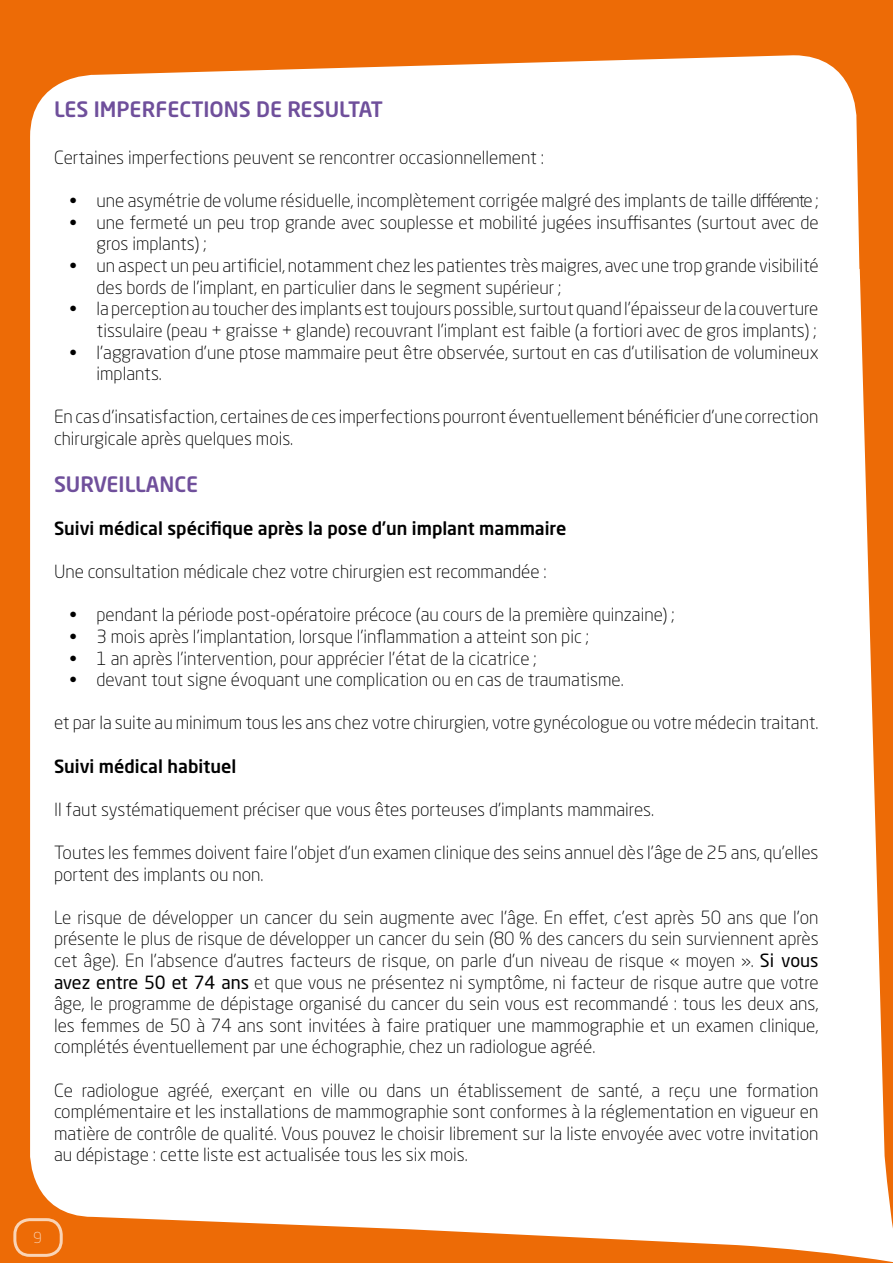
<style>
.page{position:relative;width:893px;height:1263px;background:#ed6b06}
.page>*{position:absolute;margin:0;border:0;box-sizing:border-box;transform-origin:0 0}
.t1{font:500 21px "Neo Sans Std";color:#6f4f9b}
.t2{font:300 18px/21.6px "Neo Sans Std";color:#000}
.t3{font:500 18px "Neo Sans Std";color:#000}
.t4{font:300 15px "Neo Sans Std";color:#fff}
.s1{font-weight:400}
</style>
<div class="page">
<div style="left:30px;top:55px;width:863px;height:1207px;background:#fff"></div>
<div style="left:13px;top:1218px;width:50px;height:39px;border:3px solid #fff;border-radius:15px"></div>
<p class="t1" style="left:54px;top:96px;width:330px">LES IMPERFECTIONS DE RESULTAT</p>
<p class="t2" style="left:54px;top:147px;width:492px">Certaines imperfections peuvent se rencontrer occasionnellement :</p>
<p class="t2" style="left:70px;top:190px;width:750px">• une asymétrie de volume résiduelle, incomplètement corrigée malgré des implants de taille différente ;</p>
<p class="t2" style="left:97px;top:211px;width:724px;text-indent:-27px">• une fermeté un peu trop grande avec souplesse et mobilité jugées insuffisantes (surtout avec de gros implants) ;</p>
<p class="t2" style="left:97px;top:255px;width:724px;text-indent:-27px">• un aspect un peu artificiel, notamment chez les patientes très maigres, avec une trop grande visibilité des bords de l’implant, en particulier dans le segment supérieur ;</p>
<p class="t2" style="left:70px;top:298px;width:750px;text-align:right">• la perception au toucher des implants est toujours possible, surtout quand l’épaisseur de la couverture tissulaire (peau + graisse + glande) recouvrant l’implant est faible (a fortiori avec de gros implants) ;</p>
<p class="t2" style="left:97px;top:341px;width:723px;text-indent:-27px">• l’aggravation d’une ptose mammaire peut être observée, surtout en cas d’utilisation de volumineux implants.</p>
<p class="t2" style="left:54px;top:406px;width:766px">En cas d’insatisfaction, certaines de ces imperfections pourront éventuellement bénéficier d’une correction chirurgicale après quelques mois.</p>
<p class="t1" style="left:54px;top:471px;width:146px">SURVEILLANCE</p>
<p class="t3" style="left:54px;top:517px;width:514px">Suivi médical spécifique après la pose d’un implant mammaire</p>
<p class="t2" style="left:54px;top:561px;width:494px">Une consultation médicale chez votre chirurgien est recommandée :</p>
<p class="t2" style="left:70px;top:604px;width:607px">• pendant la période post-opératoire précoce (au cours de la première quinzaine) ;</p>
<p class="t2" style="left:70px;top:625px;width:521px">• 3 mois après l’implantation, lorsque l’inflammation a atteint son pic ;</p>
<p class="t2" style="left:70px;top:647px;width:469px">• 1 an après l’intervention, pour apprécier l’état de la cicatrice ;</p>
<p class="t2" style="left:70px;top:669px;width:556px">• devant tout signe évoquant une complication ou en cas de traumatisme.</p>
<p class="t2" style="left:54px;top:712px;width:766px">et par la suite au minimum tous les ans chez votre chirurgien, votre gynécologue ou votre médecin traitant.</p>
<p class="t3" style="left:54px;top:754px;width:184px">Suivi médical habituel</p>
<p class="t2" style="left:54px;top:798px;width:602px">Il faut systématiquement préciser que vous êtes porteuses d’implants mammaires.</p>
<p class="t2" style="left:54px;top:841px;width:766px">Toutes les femmes doivent faire l’objet d’un examen clinique des seins annuel dès l’âge de 25 ans, qu’elles portent des implants ou non.</p>
<p class="t2" style="left:54px;top:906px;width:766px;text-align:justify">Le risque de développer un cancer du sein augmente avec l’âge. En effet, c’est après 50 ans que l’on présente le plus de risque de développer un cancer du sein (80 % des cancers du sein surviennent après cet âge). En l’absence d’autres facteurs de risque, on parle d’un niveau de risque « moyen ». <span class="s1">Si vous avez entre 50 et 74 ans</span> et que vous ne présentez ni symptôme, ni facteur de risque autre que votre âge, le programme de dépistage organisé du cancer du sein vous est recommandé : tous les deux ans, les femmes de 50 à 74 ans sont invitées à faire pratiquer une mammographie et un examen clinique, complétés éventuellement par une échographie, chez un radiologue agréé.</p>
<p class="t2" style="left:54px;top:1079px;width:766px;text-align:justify">Ce radiologue agréé, exerçant en ville ou dans un établissement de santé, a reçu une formation complémentaire et les installations de mammographie sont conformes à la réglementation en vigueur en matière de contrôle de qualité. Vous pouvez le choisir librement sur la liste envoyée avec votre invitation au dépistage : cette liste est actualisée tous les six mois.</p>
<p class="t4" style="left:33px;top:1229px;width:10px">9</p>
</div>
